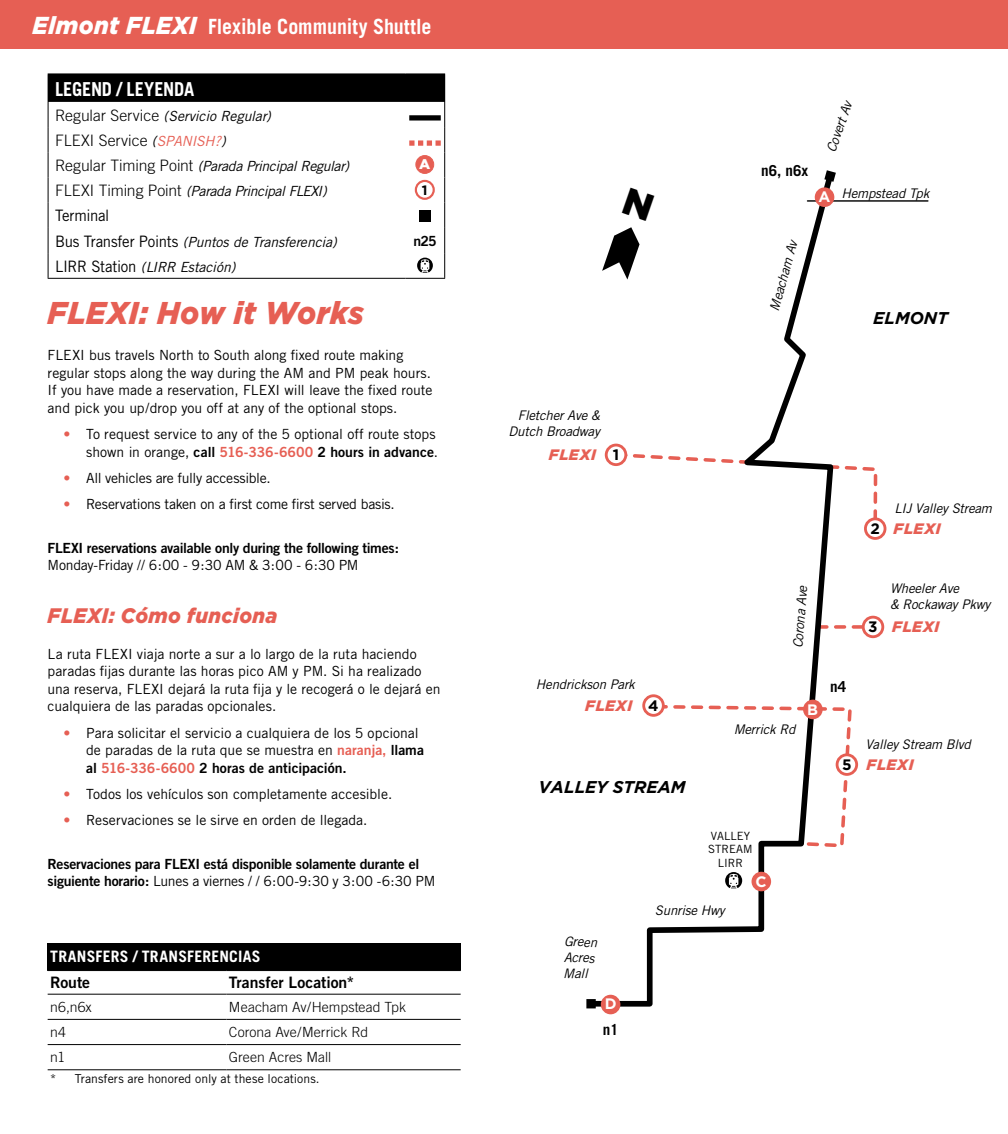
<style>
.page{position:relative;width:1008px;height:1134px;background:#fff}
.page>*{position:absolute;margin:0;border:0;box-sizing:border-box;transform-origin:0 0}
.t1{font:italic 900 31.5px "Gotham";letter-spacing:.015em;color:#e65f54;scale:.95 1}
.t2{font:700 21px "Trade Gothic";color:#fff;scale:.95 1}
.t3{font:italic 900 21px "Gotham";letter-spacing:.015em;color:#e65f54;scale:.95 1}
.t4{font:700 19.25px "Trade Gothic";letter-spacing:-.01em;color:#fff;scale:.95 1}
.t5{font:italic 700 16.97px "Gotham";color:#000}
.t6{font:700 15.75px "Trade Gothic";letter-spacing:.02em;color:#fff}
.t7{font:300 15.75px "Trade Gothic";letter-spacing:.005em;color:#000}
.t8{font:15.75px "Trade Gothic Bold Two";color:#000}
.t9{font:15.75px "Trade Gothic";letter-spacing:-.025em;color:#000;scale:.95 1}
.t10{font:italic 900 15.22px "Gotham";letter-spacing:.05em;color:#e65f54}
.t11{font:700 15.22px "Trade Gothic";color:#000}
.t12{font:700 15.22px "Gotham";color:#000}
.t13{font:700 15.22px "Gotham";color:#fff}
.t14{font:14px/17.5px "Trade Gothic";color:#000}
.t15{font:14px "Trade Gothic Bold Two";letter-spacing:-.015em;color:#000}
.t16{font:italic 14px "Trade Gothic";letter-spacing:-.02em;color:#000}
.t17{font:14px "Trade Gothic";letter-spacing:-.02em;color:#000}
.t18{font:300 14px "Trade Gothic";color:#000}
.t19{font:14px "Trade Gothic";letter-spacing:-.025em;color:#000}
.t20{font:900 14px "Gotham";color:#fff}
.t21{font:700 13.65px "Gotham";color:#000}
.t22{font:italic 13.3px/15.9px "Trade Gothic";letter-spacing:-.015em;color:#000}
.t23{font:12.25px "Trade Gothic";letter-spacing:.005em;color:#000}
.t24{font:11.38px/13.7px "Trade Gothic";color:#000;text-align:center}
.s1{font-family:"Gotham";font-weight:900;font-style:italic;font-size:24.5px}
.s2{font-weight:300;font-style:normal;font-size:15.75px}
.s3{font-weight:400;font-style:italic;font-size:14px}
.s4{font-weight:400;font-style:italic;font-size:14px;color:#e65f54}
.s5{font-style:normal;font-size:15.75px}
.s6{color:#e65f54}
.s7{font-family:"Trade Gothic"}
.s8{font-family:"Trade Gothic Bold Two";color:#e65f54}
.s9{font-family:"Trade Gothic Bold Two"}
</style>
<div class="page">
<div style="left:0;top:0;width:1008px;height:49px;background:#e65f54"></div>
<svg style="left:837px;top:625px;width:25px;height:4px"></svg>
<div style="left:862px;top:616px;width:22px;height:22px;border:3px solid #e65f54;border-radius:50%"></div>
<svg style="left:837px;top:465px;width:42px;height:53px"></svg>
<svg style="left:586px;top:191px;width:251px;height:818px"></svg>
<div style="left:586px;top:999px;width:10px;height:9px;background:#000"></div>
<hr style="left:807px;top:200px;width:121px;height:2px;background:#000">
<svg style="left:817px;top:170px;width:20px;height:35px"></svg>
<svg style="left:654px;top:703px;width:199px;height:146px"></svg>
<div style="left:815px;top:187px;width:19px;height:20px;background:#e65f54;border-radius:50%"></div>
<div style="left:606px;top:445px;width:20px;height:20px;background:#fff;border-radius:50%"></div>
<div style="left:605px;top:444px;width:22px;height:22px;border:3px solid #e65f54;border-radius:50%"></div>
<div style="left:864px;top:517px;width:22px;height:23px;border:3px solid #e65f54;border-radius:50%"></div>
<div style="left:601px;top:995px;width:19px;height:19px;background:#e65f54;border-radius:50%"></div>
<div style="left:803px;top:700px;width:20px;height:19px;background:#e65f54;border-radius:50%"></div>
<div style="left:752px;top:872px;width:19px;height:19px;background:#e65f54;border-radius:50%"></div>
<div style="left:644px;top:696px;width:19px;height:19px;background:#fff;border-radius:50%"></div>
<div style="left:642px;top:694px;width:23px;height:23px;border:3px solid #e65f54;border-radius:50%"></div>
<div style="left:837px;top:755px;width:20px;height:19px;background:#fff;border-radius:50%"></div>
<div style="left:836px;top:753px;width:22px;height:23px;border:3px solid #e65f54;border-radius:50%"></div>
<div style="left:48px;top:74px;width:397px;height:28px;background:#000"></div>
<svg style="left:49px;top:277px;width:360px;height:1px"></svg>
<svg style="left:48px;top:102px;width:1px;height:176px"></svg>
<hr style="left:48px;top:278px;width:357px;height:1px;background:#000">
<hr style="left:405px;top:278px;width:40px;height:1px;background:#000">
<svg style="left:409px;top:101px;width:36px;height:177px"></svg>
<div style="left:48px;top:943px;width:413px;height:28px;background:#000"></div>
<svg style="left:48px;top:971px;width:413px;height:100px"></svg>
<hr style="left:48px;top:994px;width:178px;height:1px;background:#000">
<hr style="left:226px;top:994px;width:235px;height:1px;background:#000">
<hr style="left:48px;top:1019px;width:178px;height:1px;background:#000">
<hr style="left:226px;top:1019px;width:235px;height:1px;background:#000">
<hr style="left:48px;top:1044px;width:178px;height:1px;background:#000">
<hr style="left:226px;top:1044px;width:235px;height:1px;background:#000">
<hr style="left:48px;top:1069px;width:178px;height:1px;background:#000">
<hr style="left:226px;top:1069px;width:235px;height:1px;background:#000">
<svg style="left:622px;top:191px;width:33px;height:30px"></svg>
<h2 class="t2" style="left:32px;top:13px;width:422px"><span class="s1">Elmont FLEXI</span> Flexible Community Shuttle</h2>
<h3 class="t4" style="left:55px;top:77px;width:148px">LEGEND / LEYENDA</h3>
<p class="t16" style="left:55px;top:107px;width:217px"><span class="s2">Regular Service</span> (Servicio Regular)</p>
<p class="t7" style="left:55px;top:131px;width:172px">FLEXI Service <span class="s3">(</span><span class="s4">SPANISH?</span><span class="s3">)</span></p>
<p class="t16" style="left:55px;top:158px;width:295px"><span class="s2">Regular Timing Point</span> (Parada Principal Regular)</p>
<p class="t20" style="left:419px;top:155px;width:13px">A</p>
<p class="t16" style="left:55px;top:183px;width:273px"><span class="s2">FLEXI Timing Point</span> (Parada Principal FLEXI)</p>
<p class="t21" style="left:422px;top:181px;width:7px">1</p>
<p class="t9" style="left:55px;top:206px;width:59px">Terminal</p>
<p class="t16" style="left:55px;top:233px;width:283px"><span class="s5">Bus Transfer Points</span> (Puntos de Transferencia)</p>
<p class="t15" style="left:413px;top:233px;width:25px">n25</p>
<p class="t16" style="left:55px;top:258px;width:182px"><span class="s5">LIRR Station</span> (LIRR Estación)</p>
<h1 class="t1" style="left:48px;top:291px;width:334px">FLEXI: How it Works</h1>
<p class="t14" style="left:48px;top:346px;width:386px">FLEXI bus travels North to South along fixed route making regular stops along the way during the AM and PM peak hours.<br>If you have made a reservation, FLEXI will leave the fixed route and pick you up/drop you off at any of the optional stops.</p>
<p class="t14" style="left:63px;top:425px;width:374px"><span class="s6">•</span> To request service to any of the 5 optional off route stops</p>
<p class="t15" style="left:86px;top:443px;width:353px"><span class="s7">shown in orange,</span> call <span class="s6">516-336-6600</span> 2 hours in advance<span class="s7">.</span></p>
<p class="t19" style="left:63px;top:469px;width:209px"><span class="s6">•</span> All vehicles are fully accessible.</p>
<p class="t14" style="left:63px;top:495px;width:333px"><span class="s6">•</span> Reservations taken on a first come first served basis.</p>
<p class="t15" style="left:48px;top:539px;width:353px">FLEXI reservations available only during the following times:</p>
<p class="t17" style="left:48px;top:557px;width:312px">Monday-Friday // 6:00 - 9:30 AM &amp; 3:00 - 6:30 PM</p>
<h2 class="t3" style="left:48px;top:601px;width:243px">FLEXI: Cómo funciona</h2>
<p class="t14" style="left:48px;top:645px;width:394px">La ruta FLEXI viaja norte a sur a lo largo de la ruta haciendo paradas fijas durante las horas pico AM y PM. Si ha realizado una reserva, FLEXI dejará la ruta fija y le recogerá o le dejará en cualquiera de las paradas opcionales.</p>
<p class="t14" style="left:86px;top:724px;width:339px;text-indent:-23px"><span class="s6">•</span> Para solicitar el servicio a cualquiera de los 5 opcional de paradas de la ruta que se muestra en <span class="s8">naranja,</span> <span class="s9">llama</span></p>
<p class="t15" style="left:86px;top:759px;width:262px">al <span class="s6">516-336-6600</span> 2 horas de anticipación.</p>
<p class="t14" style="left:63px;top:785px;width:330px"><span class="s6">•</span> Todos los vehículos son completamente accesible.</p>
<p class="t14" style="left:63px;top:811px;width:306px"><span class="s6">•</span> Reservaciones se le sirve en orden de llegada.</p>
<p class="t15" style="left:48px;top:855px;width:373px">Reservaciones para FLEXI está disponible solamente durante el</p>
<p class="t17" style="left:48px;top:873px;width:389px"><span class="s9">siguiente horario:</span> Lunes a viernes / / 6:00-9:30 y 3:00 -6:30 PM</p>
<p class="t6" style="left:50px;top:947px;width:212px">TRANSFERS / TRANSFERENCIAS</p>
<p class="t8" style="left:50px;top:973px;width:41px">Route</p>
<p class="t8" style="left:229px;top:973px;width:127px">Transfer Location*</p>
<p class="t18" style="left:50px;top:998px;width:43px">n6,n6x</p>
<p class="t18" style="left:229px;top:998px;width:179px">Meacham Av/Hempstead Tpk</p>
<p class="t18" style="left:50px;top:1023px;width:17px">n4</p>
<p class="t18" style="left:229px;top:1023px;width:141px">Corona Ave/Merrick Rd</p>
<p class="t18" style="left:50px;top:1049px;width:16px">n1</p>
<p class="t18" style="left:229px;top:1049px;width:104px">Green Acres Mall</p>
<p class="t23" style="left:50px;top:1071px;width:271px">* Transfers are honored only at these locations.</p>
<p class="t11" style="left:761px;top:161px;width:49px">n6, n6x</p>
<p class="t22" style="left:823px;top:149px;width:54px;rotate:-71deg">Covert Av</p>
<p class="t13" style="left:818px;top:187px;width:13px">A</p>
<p class="t22" style="left:842px;top:185px;width:89px">Hempstead Tpk</p>
<p class="t22" style="left:766px;top:308px;width:74px;rotate:-74deg">Meacham Av</p>
<p class="t5" style="left:873px;top:307px;width:76px">ELMONT</p>
<p class="t22" style="left:509px;top:407px;width:93px;text-align:right">Fletcher Ave &amp;<br>Dutch Broadway</p>
<p class="t10" style="left:549px;top:444px;width:49px">FLEXI</p>
<p class="t12" style="left:613px;top:445px;width:8px">1</p>
<p class="t22" style="left:536px;top:676px;width:100px">Hendrickson Park</p>
<p class="t10" style="left:585px;top:695px;width:49px">FLEXI</p>
<p class="t12" style="left:648px;top:695px;width:12px">4</p>
<p class="t5" style="left:539px;top:776px;width:149px">VALLEY STREAM</p>
<p class="t12" style="left:870px;top:518px;width:11px">2</p>
<p class="t22" style="left:894px;top:500px;width:99px">LIJ Valley Stream</p>
<p class="t10" style="left:894px;top:518px;width:49px">FLEXI</p>
<p class="t22" style="left:790px;top:648px;width:64px;rotate:-86deg">Corona Ave</p>
<p class="t22" style="left:734px;top:722px;width:63px">Merrick Rd</p>
<p class="t13" style="left:807px;top:699px;width:12px">B</p>
<p class="t11" style="left:830px;top:678px;width:17px">n4</p>
<p class="t12" style="left:842px;top:754px;width:11px">5</p>
<p class="t12" style="left:868px;top:617px;width:11px">3</p>
<p class="t22" style="left:890px;top:580px;width:102px">Wheeler Ave<br>&amp; Rockaway Pkwy</p>
<p class="t10" style="left:892px;top:616px;width:49px">FLEXI</p>
<p class="t22" style="left:865px;top:736px;width:107px">Valley Stream Blvd</p>
<p class="t10" style="left:866px;top:754px;width:49px">FLEXI</p>
<p class="t24" style="left:708px;top:829px;width:46px">VALLEY<br>STREAM<br>LIRR</p>
<p class="t13" style="left:756px;top:871px;width:13px">C</p>
<p class="t22" style="left:564px;top:933px;width:35px;rotate:1deg">Green<br>Acres<br>Mall</p>
<p class="t13" style="left:605px;top:994px;width:13px">D</p>
<p class="t11" style="left:603px;top:1020px;width:17px">n1</p>
<p class="t22" style="left:655px;top:902px;width:71px">Sunrise Hwy</p>
</div>
